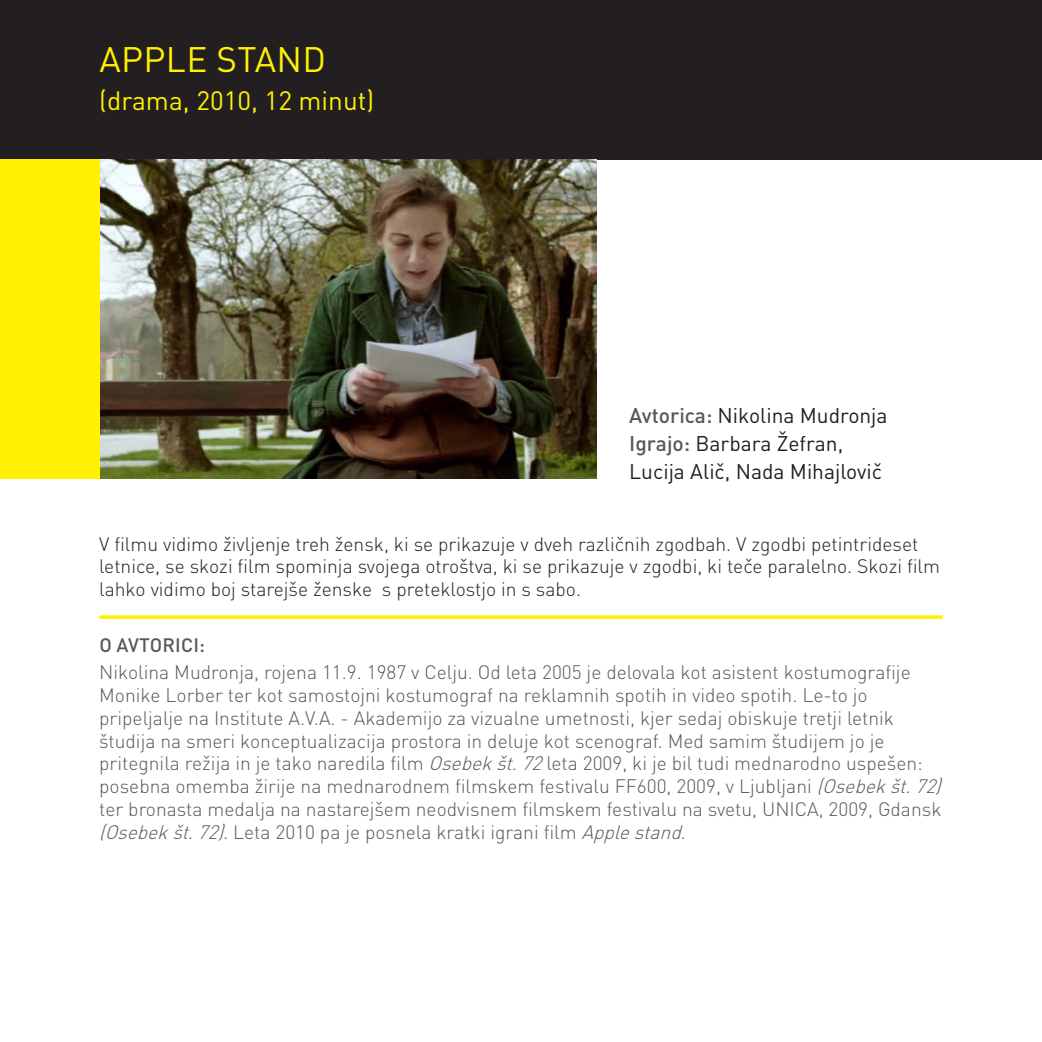
<style>
.page{position:relative;width:1042px;height:1042px;background:#fff}
.page>*{position:absolute;margin:0;border:0;box-sizing:border-box;transform-origin:0 0}
.t1{font:35px "DIN Pro";color:#fff101}
.t2{font:26.25px "DIN Pro";color:#fff101}
.t3{font:21px/28px "DIN Pro";color:#231f20}
.t4{font:300 19.25px/22.8px "DIN Pro";color:#57585a}
.t5{font:300 19.25px/22.8px "DIN Pro";color:#231f20}
.t6{font:500 19.25px "DIN Pro";letter-spacing:.01em;color:#57585a}
.s1{font-weight:500;color:#57585a}
.s2{font-style:italic}
</style>
<div class="page">
<div style="left:0;top:0;width:1042px;height:159px;background:#231f20"></div>
<img style="left:99px;top:159px;width:497px;height:320px">
<svg style="left:99px;top:615px;width:844px;height:4px;background:#fff21f"></svg>
<div style="left:0;top:159px;width:99px;height:320px;background:#fff101"></div>
<h1 class="t1" style="left:99px;top:35px;width:180px">APPLE STAND</h1>
<h2 class="t2" style="left:99px;top:83px;width:277px">(drama, 2010, 12 minut)</h2>
<p class="t3" style="left:629px;top:400px;width:260px"><span class="s1">Avtorica:</span> N ikolina M udronja<br><span class="s1">Igrajo:</span> Barbara Žefran,<br>Lucija Alič, Nada M ihajlovič</p>
<p class="t5" style="left:99px;top:531px;width:842px">V filmu vidimo življenje treh žensk, ki se prikazuje v dveh različnih zgodbah. V zgodbi petintrideset letnice, se skozi film spominja svojega otroštva, ki se prikazuje v zgodbi, ki teče paralelno. Skozi film lahko vidimo boj starejše ženske s preteklostjo in s sabo.</p>
<p class="t6" style="left:99px;top:631px;width:107px">O AVTORICI:</p>
<p class="t4" style="left:99px;top:660px;width:849px">N ikolina M udronja, rojena 11.9. 1987 v Celju. Od leta 2005 je delovala kot asistent kostumografije<br>M onike Lorber ter kot samostojni kostumograf na reklamnih spotih in video spotih. Le-to jo pripeljalje na I nstitute A.V.A. - Akademijo za vizualne umetnosti, kjer sedaj obiskuje tretji letnik študija na smeri konceptualizacija prostora in deluje kot scenograf. M ed samim študijem jo je pritegnila režija in je tako naredila film <span class="s2">Osebekšt.72</span>leta 2009, ki je bil tudi mednarodno uspešen: posebna omemba žirije na mednarodnem filmskem festivalu FF600, 2009, v Ljubljani <span class="s2">(Osebekšt.72) </span>ter bronasta medalja na nastarejšem neodvisnem filmskem festivalu na svetu, UNI CA, 2009, Gdansk <span class="s2">(Osebekšt.72)</span>. Leta 2010 pa je posnela kratki igrani film <span class="s2">Applestand</span>.</p>
</div>
